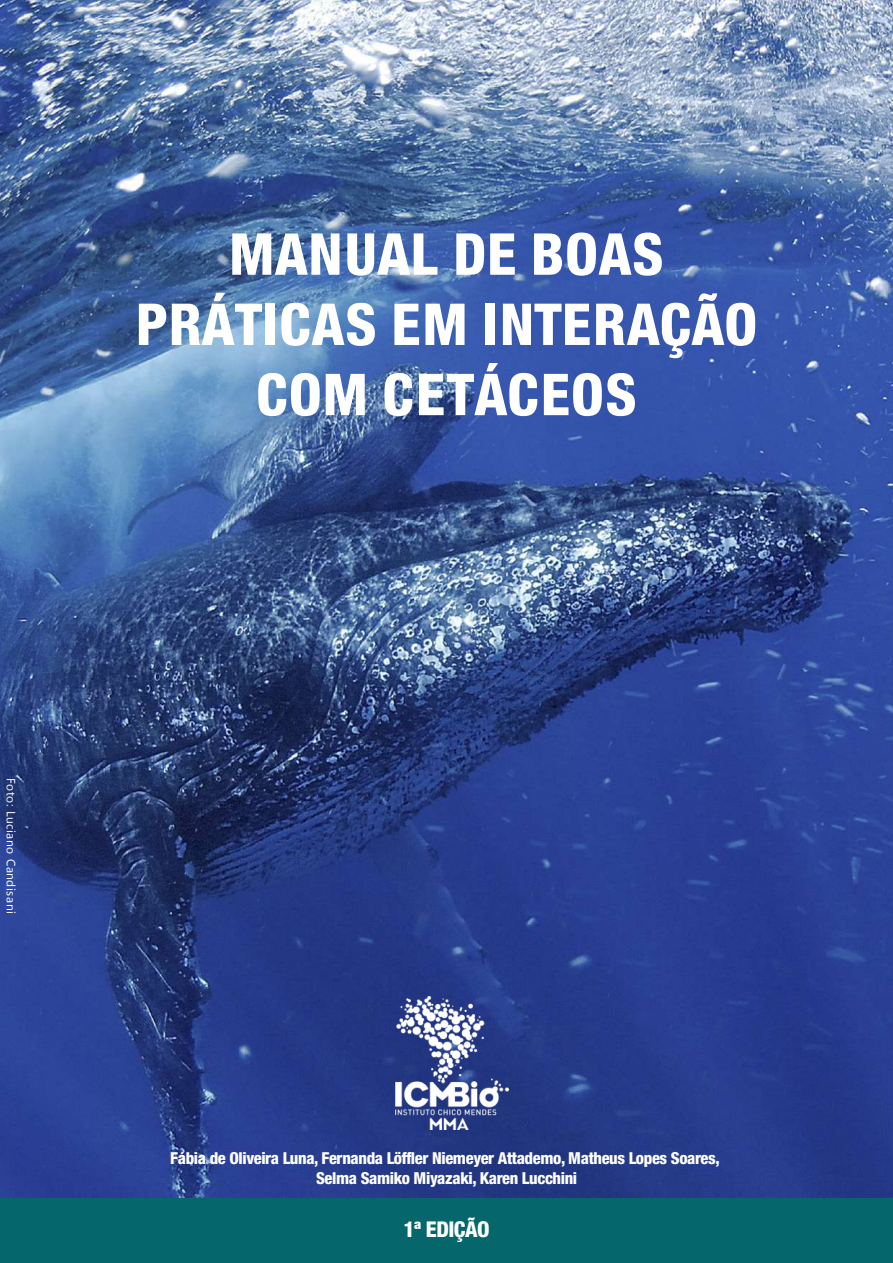
<style>
.page{position:relative;width:893px;height:1263px;background:#fff}
.page>*{position:absolute;margin:0;border:0;box-sizing:border-box;transform-origin:0 0}
.t1{font:800 58.5px/70.2px "Neue Helvetica Condensed BQ";letter-spacing:.01em;color:#fff;text-align:center}
.t2{font:800 condensed 21.75px "Helvetica Neue";letter-spacing:-.02em;color:#fff}
.t3{font:800 condensed 16.5px/19.8px "Helvetica Neue";letter-spacing:-.02em;color:#fff;text-align:center}
.t4{font:12px "Segoe UI Symbol";color:#fff}
</style>
<div class="page">
<img style="left:0;top:0;width:893px;height:1199px">
<div style="left:0;top:1199px;width:893px;height:64px;background:#05666b"></div>
<img style="left:395px;top:996px;width:114px;height:133px">
<svg style="left:7px;top:779px;width:8px;height:4px"></svg>
<svg style="left:7px;top:804px;width:6px;height:2px"></svg>
<svg style="left:7px;top:812px;width:8px;height:4px"></svg>
<svg style="left:7px;top:881px;width:9px;height:9px"></svg>
<svg style="left:7px;top:897px;width:6px;height:5px"></svg>
<svg style="left:7px;top:825px;width:9px;height:47px"></svg>
<h1 class="t1" style="left:136px;top:218px;width:623px">MANUAL DE BOAS<br>PRÁTICAS EM INTERAÇÃO<br>COM CETÁCEOS</h1>
<p class="t4" style="left:20px;top:784px;width:41px;rotate:90deg">□▼□ ◆</p>
<p class="t4" style="left:20px;top:873px;width:39px;rotate:90deg">■ ▲■</p>
<p class="t3" style="left:170px;top:1148px;width:551px">Fábia de Oliveira Luna, Fernanda Löffler Niemeyer Attademo, Matheus Lopes Soares,<br>Selma Samiko Miyazaki, Karen Lucchini</p>
<h2 class="t2" style="left:403px;top:1216px;width:88px">1ª EDIÇÃO</h2>
</div>
